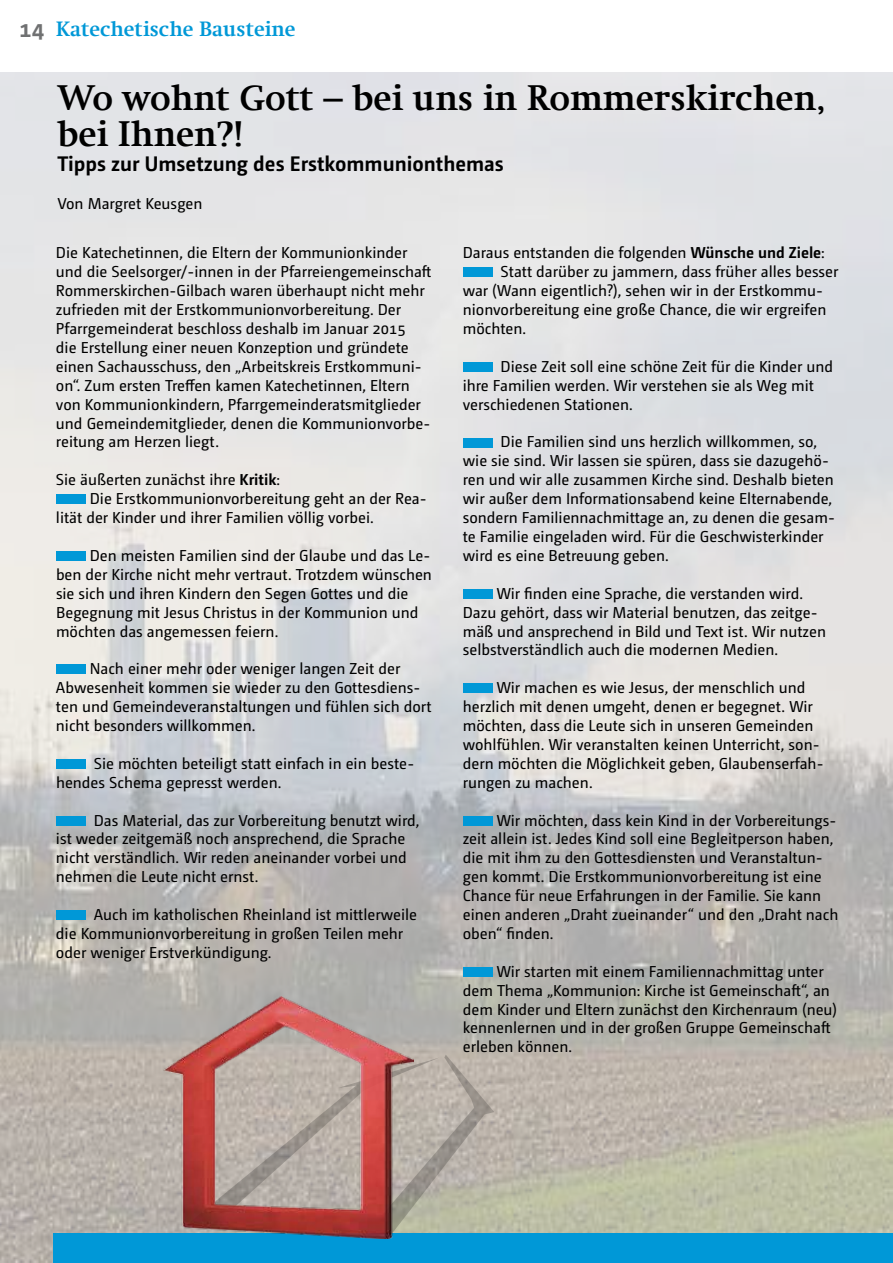
<style>
.page{position:relative;width:893px;height:1263px;background:#fff}
.page>*{position:absolute;margin:0;border:0;box-sizing:border-box;transform-origin:0 0}
.t1{font:700 36px/36px "Swift Com";color:#000}
.t2{font:700 21px "Camingo Dos Pro";color:#000}
.t3{font:700 21px "Swift Com";color:#0098d7}
.t4{font:15.75px/18.9px "Camingo Dos Pro";color:#000}
.s1{font-family:"Camingo Dos Pro";font-size:24px;color:#707172}
.s2{font-weight:700}
</style>
<div class="page">
<img style="left:0;top:72px;width:893px;height:1190px">
<div style="left:463px;top:267px;width:30px;height:10px;background:#0098d7"></div>
<div style="left:463px;top:362px;width:30px;height:10px;background:#0098d7"></div>
<div style="left:463px;top:438px;width:30px;height:9px;background:#0098d7"></div>
<div style="left:463px;top:589px;width:30px;height:10px;background:#0098d7"></div>
<div style="left:463px;top:683px;width:30px;height:10px;background:#0098d7"></div>
<div style="left:463px;top:816px;width:30px;height:9px;background:#0098d7"></div>
<div style="left:463px;top:967px;width:30px;height:10px;background:#0098d7"></div>
<div style="left:56px;top:494px;width:30px;height:10px;background:#0098d7"></div>
<div style="left:56px;top:551px;width:30px;height:10px;background:#0098d7"></div>
<div style="left:56px;top:664px;width:30px;height:10px;background:#0098d7"></div>
<div style="left:56px;top:759px;width:30px;height:10px;background:#0098d7"></div>
<div style="left:56px;top:816px;width:30px;height:9px;background:#0098d7"></div>
<div style="left:56px;top:910px;width:30px;height:10px;background:#0098d7"></div>
<div style="left:54px;top:1233px;width:839px;height:30px;background:#0098d7"></div>
<svg style="left:413px;top:1054px;width:81px;height:179px;background:#b5b0a4"></svg>
<img style="left:162px;top:996px;width:251px;height:242px">
<h2 class="t3" style="left:19px;top:17px;width:278px"><span class="s1">14</span> Katechetische Bausteine</h2>
<h1 class="t1" style="left:57px;top:79px;width:770px">Wo wohnt Gott – bei uns in Rommerskirchen, bei Ihnen?!</h1>
<h2 class="t2" style="left:57px;top:151px;width:448px">Tipps zur Umsetzung des Erstkommunionthemas</h2>
<p class="t4" style="left:57px;top:194px;width:147px">Von Margret Keusgen</p>
<p class="t4" style="left:463px;top:243px;width:363px">Daraus entstanden die folgenden <span class="s2">Wünsche und Ziele</span>:</p>
<p class="t4" style="left:501px;top:262px;width:339px">Statt darüber zu jammern, dass früher alles besser</p>
<p class="t4" style="left:463px;top:281px;width:362px">war (Wann eigentlich?), sehen wir in der Erstkommu-</p>
<p class="t4" style="left:463px;top:300px;width:365px">nionvorbereitung eine große Chance, die wir ergreifen</p>
<p class="t4" style="left:463px;top:319px;width:65px">möchten.</p>
<p class="t4" style="left:463px;top:357px;width:372px;text-indent:38px">Diese Zeit soll eine schöne Zeit für die Kinder und ihre Familien werden. Wir verstehen sie als Weg mit verschiedenen Stationen.</p>
<p class="t4" style="left:463px;top:432px;width:374px;text-indent:38px">Die Familien sind uns herzlich willkommen, so, wie sie sind. Wir lassen sie spüren, dass sie dazugehö&shy;ren und wir alle zusammen Kirche sind. Deshalb bieten wir außer dem Informationsabend keine Elternabende, sondern Familiennachmittage an, zu denen die gesam&shy;te Familie eingeladen wird. Für die Geschwisterkinder wird es eine Betreuung geben.</p>
<p class="t4" style="left:463px;top:584px;width:365px;text-indent:34px">Wir finden eine Sprache, die verstanden wird.<br>Dazu gehört, dass wir Material benutzen, das zeitge&shy;mäß und ansprechend in Bild und Text ist. Wir nutzen selbstverständlich auch die modernen Medien.</p>
<p class="t4" style="left:463px;top:678px;width:362px;text-indent:34px">Wir machen es wie Jesus, der menschlich und herzlich mit denen umgeht, denen er begegnet. Wir möchten, dass die Leute sich in unseren Gemeinden wohlfühlen. Wir veranstalten keinen Unterricht, son&shy;dern möchten die Möglichkeit geben, Glaubenserfah&shy;rungen zu machen.</p>
<p class="t4" style="left:463px;top:810px;width:377px;text-indent:34px">Wir möchten, dass kein Kind in der Vorbereitungs&shy;zeit allein ist. Jedes Kind soll eine Begleitperson haben, die mit ihm zu den Gottesdiensten und Veranstaltun&shy;gen kommt. Die Erstkommunionvorbereitung ist eine Chance für neue Erfahrungen in der Familie. Sie kann einen anderen „Draht zueinander“ und den „Draht nach oben“ finden.</p>
<p class="t4" style="left:463px;top:962px;width:376px;text-indent:34px">Wir starten mit einem Familiennachmittag unter dem Thema „Kommunion: Kirche ist Gemeinschaft“, an dem Kinder und Eltern zunächst den Kirchenraum (neu) kennenlernen und in der großen Gruppe Gemeinschaft erleben können.</p>
<p class="t4" style="left:56px;top:243px;width:377px">Die Katechetinnen, die Eltern der Kommunionkinder und die Seelsorger/-innen in der Pfarreiengemeinschaft Rommerskirchen-Gilbach waren überhaupt nicht mehr zufrieden mit der Erstkommunionvorbereitung. Der Pfarrgemeinderat beschloss deshalb im Januar 2015<br>die Erstellung einer neuen Konzeption und gründete einen Sachausschuss, den „Arbeitskreis Erstkommuni&shy;on“. Zum ersten Treffen kamen Katechetinnen, Eltern von Kommunionkindern, Pfarrgemeinderatsmitglieder und Gemeindemitglieder, denen die Kommunionvorbe&shy;reitung am Herzen liegt.</p>
<p class="t4" style="left:56px;top:470px;width:225px">Sie äußerten zunächst ihre <span class="s2">Kritik</span>:</p>
<p class="t4" style="left:90px;top:489px;width:339px">Die Erstkommunionvorbereitung geht an der Rea-</p>
<p class="t4" style="left:56px;top:508px;width:319px">lität der Kinder und ihrer Familien völlig vorbei.</p>
<p class="t4" style="left:56px;top:546px;width:377px;text-indent:34px">Den meisten Familien sind der Glaube und das Le&shy;ben der Kirche nicht mehr vertraut. Trotzdem wünschen sie sich und ihren Kindern den Segen Gottes und die Begegnung mit Jesus Christus in der Kommunion und möchten das angemessen feiern.</p>
<p class="t4" style="left:56px;top:659px;width:377px;text-indent:34px">Nach einer mehr oder weniger langen Zeit der Abwesenheit kommen sie wieder zu den Gottesdiens&shy;ten und Gemeindeveranstaltungen und fühlen sich dort nicht besonders willkommen.</p>
<p class="t4" style="left:56px;top:754px;width:360px;text-indent:38px">Sie möchten beteiligt statt einfach in ein beste&shy;hendes Schema gepresst werden.</p>
<p class="t4" style="left:56px;top:810px;width:365px;text-indent:38px">Das Material, das zur Vorbereitung benutzt wird, ist weder zeitgemäß noch ansprechend, die Sprache nicht verständlich. Wir reden aneinander vorbei und nehmen die Leute nicht ernst.</p>
<p class="t4" style="left:56px;top:905px;width:363px;text-indent:38px">Auch im katholischen Rheinland ist mittlerweile die Kommunionvorbereitung in großen Teilen mehr oder weniger Erstverkündigung.</p>
</div>
